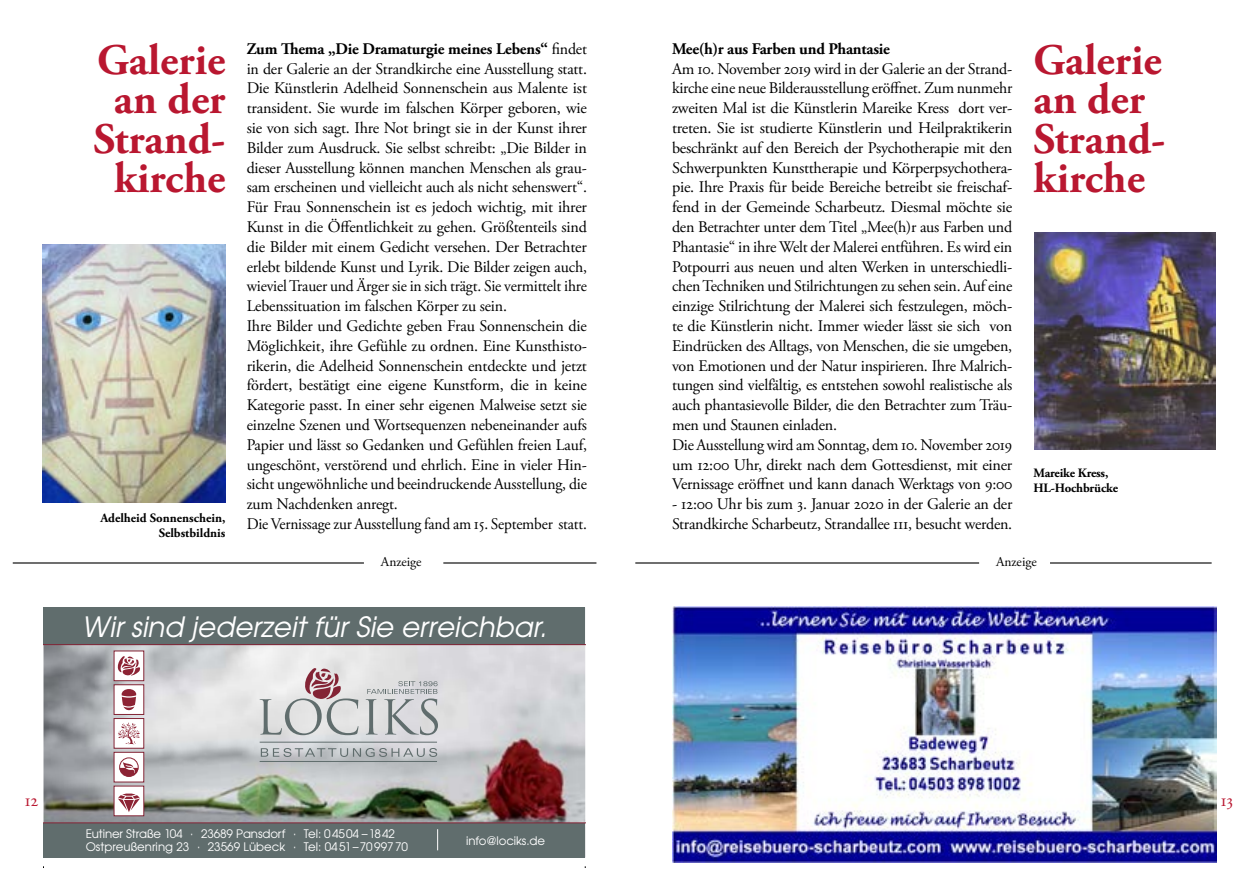
<style>
.page{position:relative;width:1259px;height:893px;background:#fff}
.page>*{position:absolute;margin:0;border:0;box-sizing:border-box;transform-origin:0 0}
.t1{font:700 43.5px/39.6px "Adobe Garamond Pro";color:#b91730;text-align:center}
.t2{font:italic 27.9px "Avant Garde";color:#fff}
.t3{font:17.7px "Adobe Garamond Pro";color:#b91730}
.t4{font:16.2px/19.8px "Adobe Garamond Pro";letter-spacing:-.015em;color:#000}
.t5{font:700 16.2px "Adobe Garamond Pro";letter-spacing:-.015em;color:#000}
.t6{font:13.5px "Adobe Garamond Pro";color:#000}
.t7{font:700 12.75px/15.3px "Adobe Garamond Pro";color:#000;text-align:right}
.t8{font:11.7px/13.2px "Avant Garde";letter-spacing:-.01em;color:#fff}
.s1{font-weight:700}
</style>
<div class="page">
<hr style="left:635px;top:562px;width:344px;height:2px;background:#000">
<hr style="left:1050px;top:562px;width:161px;height:2px;background:#000">
<img style="left:672px;top:606px;width:544px;height:256px">
<img style="left:43px;top:244px;width:182px;height:259px">
<img style="left:1034px;top:233px;width:182px;height:217px">
<img style="left:43px;top:645px;width:542px;height:177px">
<svg style="left:261px;top:748px;width:176px;height:9px;background:#aeb3b5"></svg>
<hr style="left:260px;top:761px;width:177px;height:1px;background:#606d6d">
<hr style="left:260px;top:742px;width:177px;height:1px;background:#606d6d">
<svg style="left:260px;top:668px;width:98px;height:67px;background:#cec8c9"></svg>
<svg style="left:366px;top:681px;width:72px;height:54px;background:#c2c4c6"></svg>
<div style="left:114px;top:718px;width:30px;height:30px;background:#fff"></div>
<svg style="left:118px;top:722px;width:22px;height:22px"></svg>
<div style="left:114px;top:752px;width:30px;height:30px;background:#fff"></div>
<div style="left:119px;top:757px;width:20px;height:20px;border:1px solid #8c2334;border-radius:50%"></div>
<svg style="left:120px;top:762px;width:18px;height:14px"></svg>
<div style="left:114px;top:685px;width:30px;height:29px;background:#fff"></div>
<svg style="left:122px;top:689px;width:14px;height:21px"></svg>
<div style="left:114px;top:684px;width:30px;height:31px;border:1px solid #832435"></div>
<div style="left:114px;top:651px;width:30px;height:30px;background:#fff"></div>
<svg style="left:118px;top:656px;width:22px;height:19px"></svg>
<div style="left:114px;top:786px;width:30px;height:30px;background:#fff"></div>
<svg style="left:118px;top:794px;width:22px;height:18px"></svg>
<div style="left:43px;top:822px;width:542px;height:36px;background:#606d6d"></div>
<div style="left:43px;top:607px;width:543px;height:38px;background:#606d6d"></div>
<hr style="left:13px;top:562px;width:351px;height:2px;background:#000">
<hr style="left:443px;top:562px;width:153px;height:2px;background:#000">
<h1 class="t1" style="left:93px;top:41px;width:133px">Galerie an der<br>Strand&shy;kirche</h1>
<p class="t4" style="left:247px;top:39px;width:342px"><span class="s1">Zum Thema „Die Dramaturgie meines Lebens“</span> findet in der Galerie an der Strandkirche eine Ausstellung statt.<br>Die Künstlerin Adelheid Sonnenschein aus Malente ist transident. Sie wurde im falschen Körper geboren, wie sie von sich sagt. Ihre Not bringt sie in der Kunst ihrer Bilder zum Ausdruck. Sie selbst schreibt: „Die Bilder in dieser Ausstellung können manchen Menschen als grau&shy;sam erscheinen und vielleicht auch als nicht sehenswert“.<br>Für Frau Sonnenschein ist es jedoch wichtig, mit ihrer Kunst in die Öffentlichkeit zu gehen. Größtenteils sind die Bilder mit einem Gedicht versehen. Der Betrachter erlebt bildende Kunst und Lyrik. Die Bilder zeigen auch, wieviel Trauer und Ärger sie in sich trägt. Sie vermittelt ihre Lebenssituation im falschen Körper zu sein.<br>Ihre Bilder und Gedichte geben Frau Sonnenschein die Möglichkeit, ihre Gefühle zu ordnen. Eine Kunsthisto&shy;rikerin, die Adelheid Sonnenschein entdeckte und jetzt fördert, bestätigt eine eigene Kunstform, die in keine Kategorie passt. In einer sehr eigenen Malweise setzt sie einzelne Szenen und Wortsequenzen nebeneinander aufs Papier und lässt so Gedanken und Gefühlen freien Lauf, ungeschönt, verstörend und ehrlich. Eine in vieler Hin&shy;sicht ungewöhnliche und beeindruckende Ausstellung, die zum Nachdenken anregt.<br>Die Vernissage zur Ausstellung fand am 15. September statt.</p>
<p class="t7" style="left:100px;top:511px;width:127px">Adelheid Sonnenschein,<br>Selbstbildnis</p>
<p class="t6" style="left:381px;top:553px;width:42px">Anzeige</p>
<h2 class="t2" style="left:82px;top:609px;width:466px">Wir sind jederzeit für Sie erreichbar.</h2>
<p class="t5" style="left:672px;top:39px;width:219px">Mee(h)r aus Farben und Phantasie</p>
<p class="t4" style="left:672px;top:59px;width:342px">Am 10. November 2019 wird in der Galerie an der Strand&shy;kirche eine neue Bilderausstellung eröffnet. Zum nunmehr zweiten Mal ist die Künstlerin Mareike Kress dort ver&shy;treten. Sie ist studierte Künstlerin und Heilpraktikerin beschränkt auf den Bereich der Psychotherapie mit den Schwerpunkten Kunsttherapie und Körperpsychothera&shy;pie. Ihre Praxis für beide Bereiche betreibt sie freischaf&shy;fend in der Gemeinde Scharbeutz. Diesmal möchte sie den Betrachter unter dem Titel „Mee(h)r aus Farben und Phantasie“ in ihre Welt der Malerei entführen. Es wird ein Potpourri aus neuen und alten Werken in unterschiedli&shy;chen Techniken und Stilrichtungen zu sehen sein. Auf eine einzige Stilrichtung der Malerei sich festzulegen, möch&shy;te die Künstlerin nicht. Immer wieder lässt sie sich von Eindrücken des Alltags, von Menschen, die sie umgeben, von Emotionen und der Natur inspirieren. Ihre Malrich&shy;tungen sind vielfältig, es entstehen sowohl realistische als auch phantasievolle Bilder, die den Betrachter zum Träu&shy;men und Staunen einladen.<br>Die Ausstellung wird am Sonntag, dem 10. November 2019 um 12:00 Uhr, direkt nach dem Gottesdienst, mit einer Vernissage eröffnet und kann danach Werktags von 9:00</p>
<p class="t4" style="left:672px;top:495px;width:342px">- 12:00 Uhr bis zum 3. Januar 2020 in der Galerie an der<br>Strandkirche Scharbeutz, Strandallee 111, besucht werden.</p>
<h1 class="t1" style="left:1033px;top:41px;width:133px;text-align:left">Galerie an der<br>Strand&shy;kirche</h1>
<p class="t7" style="left:1033px;top:465px;width:86px;text-align:left">Mareike Kress,<br>HL-Hochbrücke</p>
<p class="t6" style="left:996px;top:553px;width:42px">Anzeige</p>
<p class="t3" style="left:25px;top:790px;width:15px">12</p>
<p class="t3" style="left:1220px;top:790px;width:14px">13</p>
<p class="t8" style="left:86px;top:827px;width:324px">Eutiner Straße 104 · 23689 Pansdorf · Tel: 04504 –1842<br>Ostpreußenring 23 · 23569 Lübeck · Tel: 0451–7099770</p>
<p class="t8" style="left:466px;top:833px;width:81px">info@lociks.de</p>
</div>
